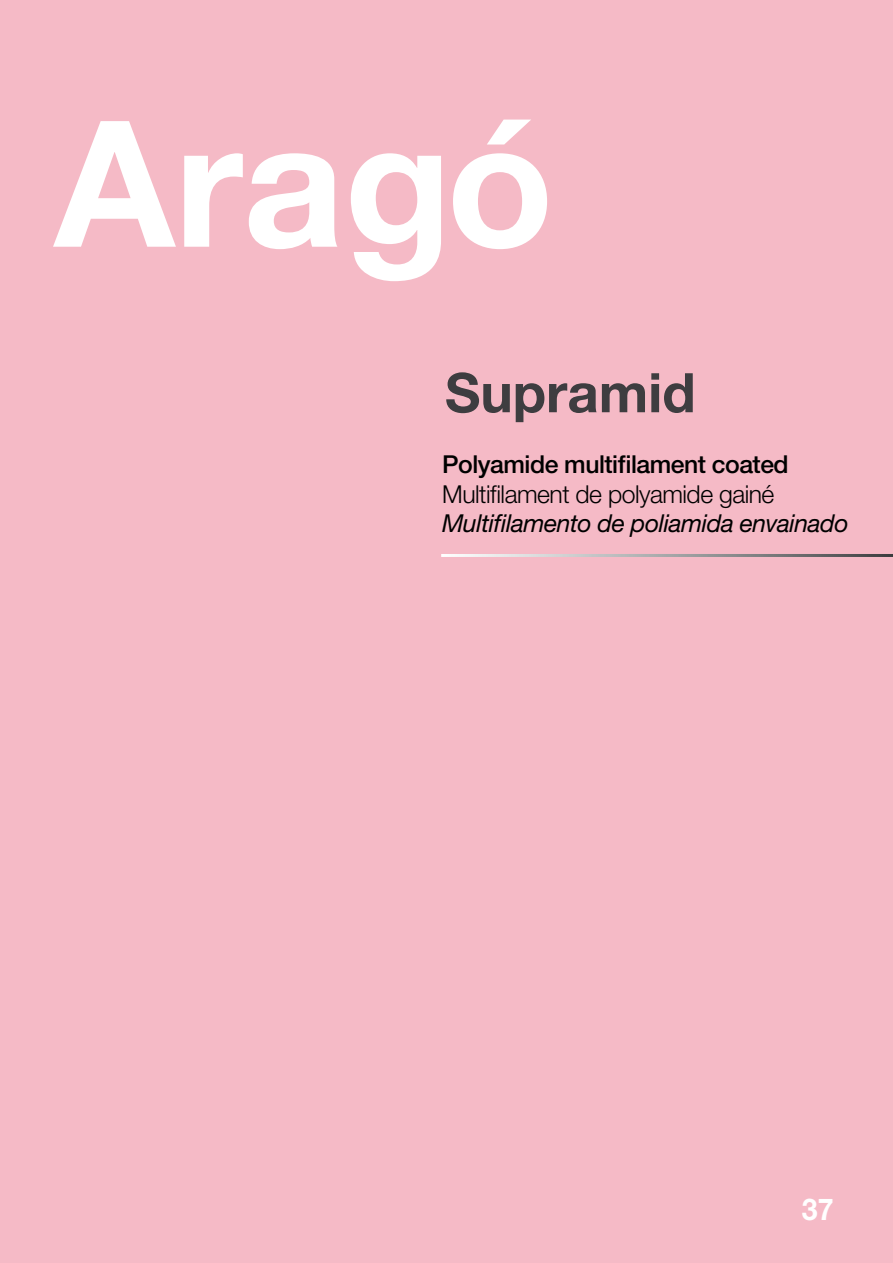
<style>
.page{position:relative;width:893px;height:1263px;background:#f5bac6}
.page>*{position:absolute;margin:0;border:0;box-sizing:border-box;transform-origin:0 0}
.t1{font:700 175.8px "Helvetica Neue LT";color:#fff}
.t2{font:700 54.6px "Helvetica Neue LT";color:#3e3d40}
.t3{font:700 30px "Helvetica Neue LT";color:#fff;scale:.95 1}
.t4{font:italic 24.75px "Helvetica Neue LT";letter-spacing:-.02em;color:#000}
.t5{font:300 24.75px "Helvetica Neue LT";letter-spacing:-.02em;color:#000}
.t6{font:500 24.75px "Helvetica Neue LT";letter-spacing:-.02em;color:#000}
</style>
<div class="page">
<hr style="left:441px;top:554px;width:452px;height:3px;background:#fff">
<h1 class="t1" style="left:54px;top:75px;width:501px">Aragó</h1>
<h2 class="t2" style="left:445px;top:359px;width:252px">Supramid</h2>
<p class="t6" style="left:442px;top:449px;width:348px">Polyamide multifilament coated</p>
<p class="t5" style="left:442px;top:479px;width:334px">Multifilament de polyamide gainé</p>
<p class="t4" style="left:442px;top:508px;width:408px">Multifilamento de poliamida envainado</p>
<p class="t3" style="left:802px;top:1190px;width:35px">37</p>
</div>
